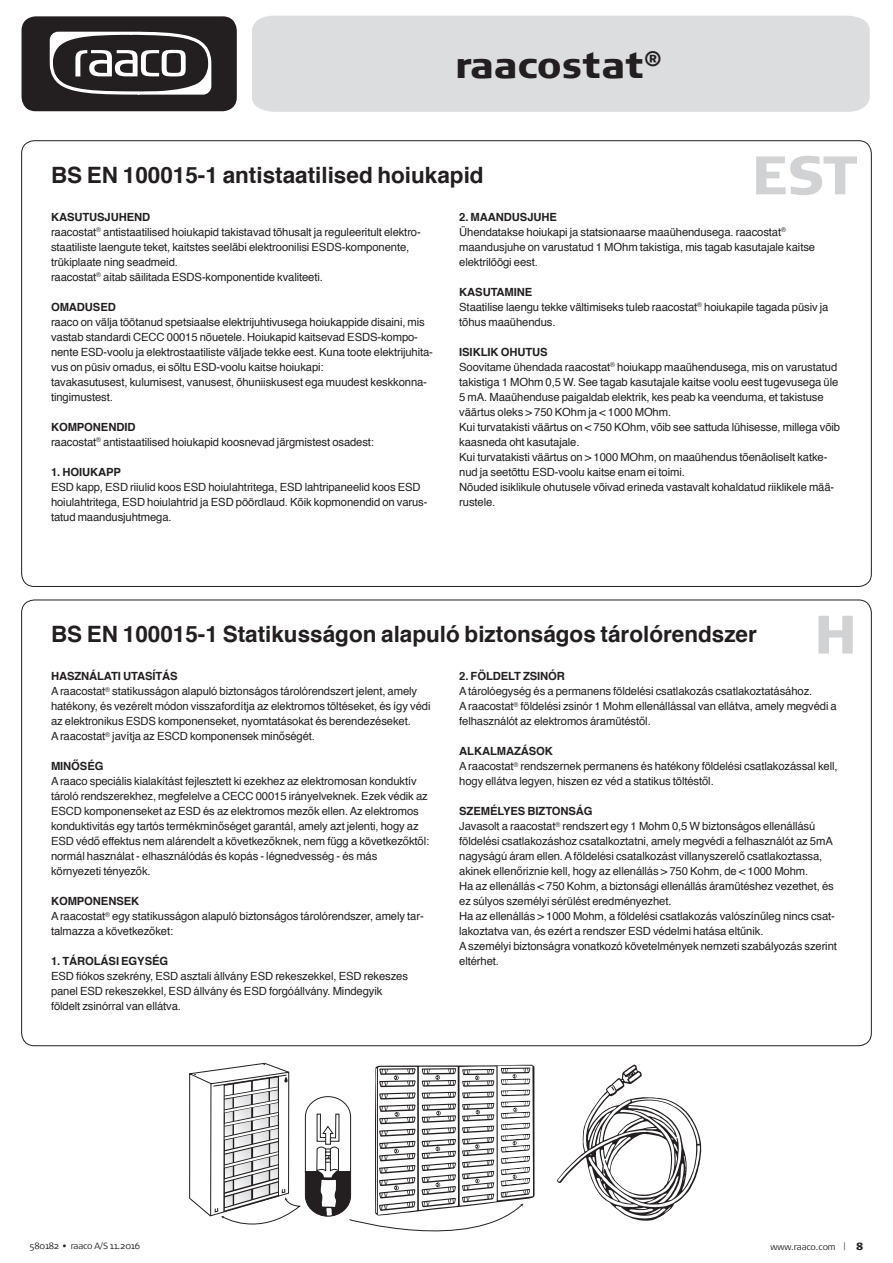
<style>
.page{position:relative;width:893px;height:1263px;background:#fff}
.page>*{position:absolute;margin:0;border:0;box-sizing:border-box;transform-origin:0 0}
.t1{font:900 54px "Signa OT";color:#d1d2d4}
.t2{font:900 36px "Signa OT";letter-spacing:-.01em;color:#231f20}
.t3{font:700 22.5px "Helvetica";color:#231f20}
.t4{font:11.25px/15px "Helvetica";letter-spacing:-.01em;color:#231f20}
.t5{font:700 11.25px "Helvetica";letter-spacing:-.01em;color:#231f20}
.t6{font:300 9px "Signa OT";letter-spacing:-.02em;color:#231f20}
.s1{font-weight:700}
.s2{font-weight:900;font-size:10.5px}
</style>
<div class="page">
<svg style="left:189px;top:1063px;width:345px;height:168px"></svg>
<svg style="left:557px;top:1064px;width:144px;height:157px"></svg>
<div style="left:22px;top:16px;width:215px;height:95px;background:#231f20;border-radius:14px"></div>
<div style="left:252px;top:16px;width:618px;height:96px;background:#dcdddf"></div>
<svg style="left:50px;top:32px;width:161px;height:63px"></svg>
<h2 class="t2" style="left:455px;top:42px;width:208px">raacostat<sup>®</sup></h2>
<h3 class="t3" style="left:51px;top:157px;width:434px">BS EN 100015-1 ANTISTAATILISED HOIUKAPID</h3>
<h1 class="t1" style="left:752px;top:141px;width:107px">est</h1>
<p class="t4" style="left:51px;top:210px;width:371px"><span class="s1">KASUTUSJUHEND<br></span>raacostat<sup>®</sup> antistaatilised hoiukapid takistavad tõhusalt ja reguleeritult elektro&shy;staatiliste laengute teket, kaitstes seeläbi elektroonilisi ESDS-komponente, trükiplaate ning seadmeid.<br>raacostat<sup>®</sup> aitab säilitada ESDS-komponentide kvaliteeti.</p>
<p class="t5" style="left:51px;top:298px;width:66px">OMADUSED</p>
<p class="t4" style="left:51px;top:315px;width:383px">raaco on välja töötanud spetsiaalse elektrijuhtivusega hoiukappide disaini, mis vastab standardi CECC 00015 nõuetele. Hoiukapid kaitsevad ESDS-kompo&shy;nente ESD-voolu ja elektrostaatiliste väljade tekke eest. Kuna toote elektrijuhita&shy;vus on püsiv omadus, ei sõltu ESD-voolu kaitse hoiukapi:<br>tavakasutusest, kulumisest, vanusest, õhuniiskusest ega muudest keskkonna&shy;tingimustest.</p>
<p class="t5" style="left:51px;top:418px;width:18px">KOMPON</p>
<p class="t4" style="left:51px;top:420px;width:325px;text-indent:50px"><span class="s1">ENDID<br></span>raacostat<sup>®</sup> antistaatilised hoiukapid koosnevad järgmistest osadest:</p>
<p class="t5" style="left:51px;top:463px;width:20px">1. HOIUKAPP</p>
<p class="t4" style="left:51px;top:480px;width:378px">ESD kapp, ESD riiulid koos ESD hoiulahtritega, ESD lahtripaneelid koos ESD hoiulahtritega, ESD hoiulahtrid ja ESD pöördlaud. Kõik kopmonendid on varus&shy;tatud maandusjuhtmega.</p>
<p class="t5" style="left:459px;top:208px;width:30px">2. MAAN</p>
<p class="t5" style="left:504px;top:208px;width:17px">DUSJU</p>
<p class="t4" style="left:459px;top:210px;width:357px;text-indent:82px"><span class="s1">HE<br></span>Ühendatakse hoiukapi ja statsionaarse maaühendusega. raacostat<sup>® </sup>maandusjuhe on varustatud 1 MOhm takistiga, mis tagab kasutajale kaitse elektrilöögi eest.</p>
<p class="t5" style="left:459px;top:283px;width:17px">KASUTAMIN</p>
<p class="t4" style="left:459px;top:285px;width:371px;text-indent:66px"><span class="s1">E<br></span>Staatilise laengu tekke vältimiseks tuleb raacostat<sup>®</sup> hoiukapile tagada püsiv ja tõhus maaühendus.</p>
<p class="t5" style="left:459px;top:343px;width:10px">ISIKLIK</p>
<p class="t4" style="left:459px;top:345px;width:382px;text-indent:41px"><span class="s1">OHUTUS<br></span>Soovitame ühendada raacostat<sup>®</sup> hoiukapp maaühendusega, mis on varustatud takistiga 1 MOhm 0,5 W. See tagab kasutajale kaitse voolu eest tugevusega üle 5 mA. Maaühenduse paigaldab elektrik, kes peab ka veenduma, et takistuse väärtus oleks &gt; 750 KOhm ja &lt; 1000 MOhm.<br>Kui turvatakisti väärtus on &lt; 750 KOhm, võib see sattuda lühisesse, millega võib kaasneda oht kasutajale.<br>Kui turvatakisti väärtus on &gt; 1000 MOhm, on maaühendus tõenäoliselt katke&shy;nud ja seetõttu ESD-voolu kaitse enam ei toimi.<br>Nõuded isiklikule ohutusele võivad erineda vastavalt kohaldatud riiklikele mää&shy;rustele.</p>
<h3 class="t3" style="left:51px;top:616px;width:707px">BS EN 100015-1 STATIKUSSÁGON ALAPULÓ BIZTONSÁGOS TÁROLÓRENDSZER</h3>
<h1 class="t1" style="left:814px;top:600px;width:45px">h</h1>
<p class="t4" style="left:51px;top:669px;width:381px"><span class="s1">HASZNÁLATI UTASÍTÁS<br></span>A raacostat<sup>®</sup> statikusságon alapuló biztonságos tárolórendszert jelent, amely hatékony, és vezérelt módon visszafordítja az elektromos töltéseket, és így védi az elektronikus ESDS komponenseket, nyomtatásokat és berendezéseket.<br>A raacostat<sup>®</sup> javítja az ESCD komponensek minőségét.</p>
<p class="t5" style="left:51px;top:757px;width:54px">MINŐSÉG</p>
<p class="t4" style="left:51px;top:774px;width:380px">A raaco speciális kialakítást fejlesztett ki ezekhez az elektromosan konduktív tároló rendszerekhez, megfelelve a CECC 00015 irányelveknek. Ezek védik az ESCD komponenseket az ESD és az elektromos mezők ellen. Az elektromos konduktivitás egy tartós termékminőséget garantál, amely azt jelenti, hogy az ESD védő effektus nem alárendelt a következőknek, nem függ a következőktől: normál használat - elhasználódás és kopás - légnedvesség - és más környezeti tényezők.</p>
<p class="t5" style="left:51px;top:892px;width:18px">KOMPON</p>
<p class="t4" style="left:51px;top:894px;width:374px;text-indent:50px"><span class="s1">ENSEK<br></span>A raacostat<sup>®</sup> egy statikusságon alapuló biztonságos tárolórendszer, amely tar&shy;talmazza a következőket:</p>
<p class="t5" style="left:51px;top:952px;width:27px">1. TÁROLÁSI</p>
<p class="t5" style="left:121px;top:952px;width:48px">EGYS ÉG</p>
<p class="t4" style="left:51px;top:969px;width:358px">ESD fiókos szekrény, ESD asztali állvány ESD rekeszekkel, ESD rekeszes panel ESD rekeszekkel, ESD állvány és ESD forgóállvány. Mindegyik földelt zsinórral van ellátva.</p>
<p class="t5" style="left:459px;top:667px;width:104px">2. FÖLDELT ZSINÓR</p>
<p class="t4" style="left:459px;top:684px;width:379px">A tárolóegység és a permanens földelési csatlakozás csatlakoztatásához.<br>A raacostat<sup>®</sup> földelési zsinór 1 Mohm ellenállással van ellátva, amely megvédi a felhasználót az elektromos áramütéstől.</p>
<p class="t5" style="left:459px;top:742px;width:17px">ALKALMA</p>
<p class="t4" style="left:459px;top:744px;width:380px;text-indent:55px"><span class="s1">ZÁSOK<br></span>A raacostat<sup>®</sup> rendszernek permanens és hatékony földelési csatlakozással kell, hogy ellátva legyen, hiszen ez véd a statikus töltéstől.</p>
<p class="t5" style="left:459px;top:802px;width:95px">SZEMÉLYES BIZTONSÁ</p>
<p class="t4" style="left:459px;top:804px;width:379px;text-indent:125px"><span class="s1">G<br></span>Javasolt a raacostat<sup>®</sup> rendszert egy 1 Mohm 0,5 W biztonságos ellenállású földelési csatlakozáshoz csatalkoztatni, amely megvédi a felhasználót az 5mA nagyságú áram ellen. A földelési csatalkozást villanyszerelő csatlakoztassa, akinek ellenőriznie kell, hogy az ellenállás &gt; 750 Kohm, de &lt; 1000 Mohm.<br>Ha az ellenállás &lt; 750 Kohm, a biztonsági ellenállás áramütéshez vezethet, és ez súlyos személyi sérülést eredményezhet.<br>Ha az ellenállás &gt; 1000 Mohm, a földelési csatlakozás valószínűleg nincs csat&shy;lakoztatva van, és ezért a rendszer ESD védelmi hatása eltűnik.<br>A személyi biztonságra vonatkozó követelmények nemzeti szabályozás szerint eltérhet.</p>
<p class="t6" style="left:30px;top:1241px;width:112px">580182 • raaco A/S 11.2016</p>
<p class="t6" style="left:770px;top:1242px;width:94px">www.raaco.com | <span class="s2">8</span></p>
</div>
